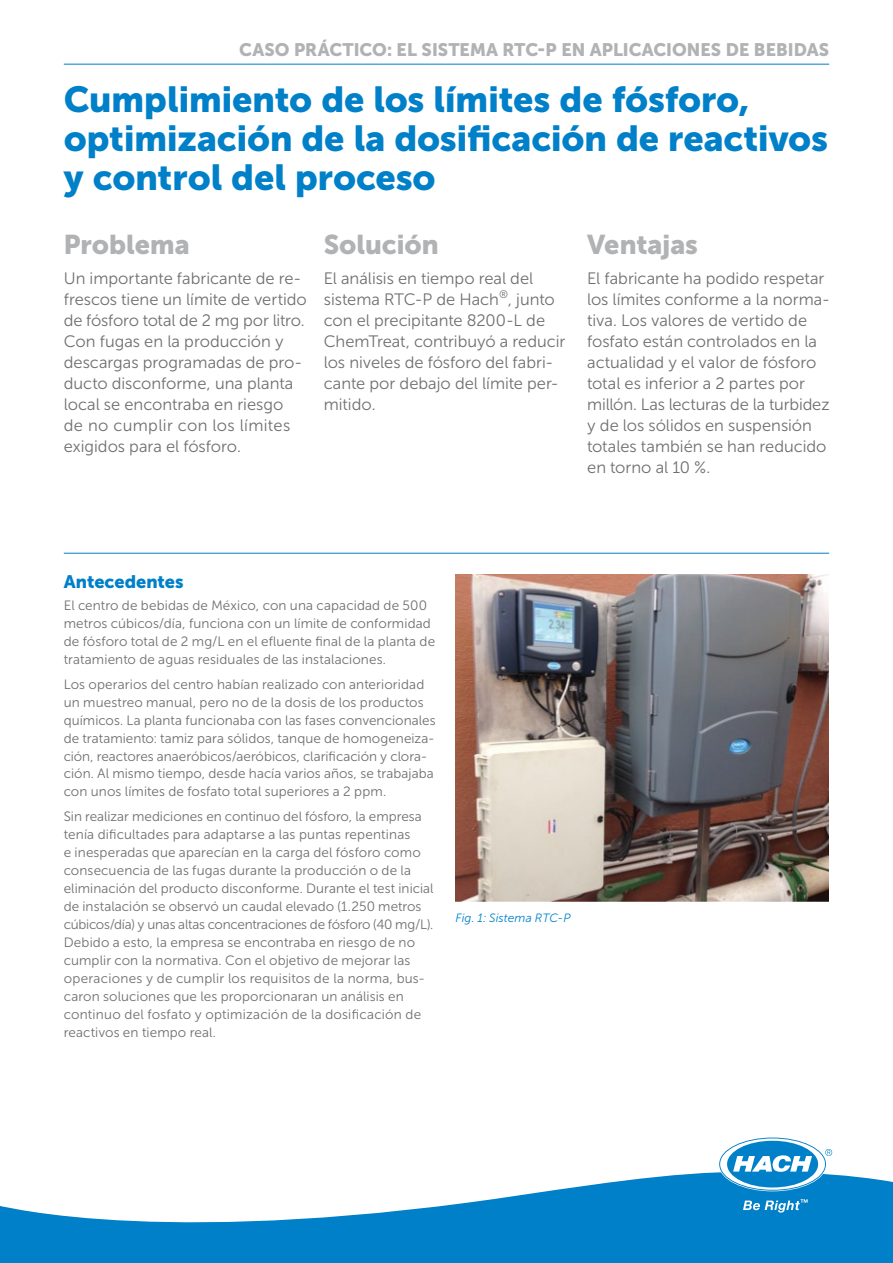
<style>
.page{position:relative;width:893px;height:1263px;background:#fff}
.page>*{position:absolute;margin:0;border:0;box-sizing:border-box;transform-origin:0 0}
.t1{font:36px/39px "Museo Sans Cyrl 900";color:#0080c8}
.t2{font:27px "Museo Sans Cyrl 900";color:#b1b2b3}
.t3{font:18px "Museo Sans Cyrl 900";color:#b1b2b3}
.t4{font:18px "Museo Sans Cyrl 900";color:#0080c8}
.t5{font:16.5px/21px "Museo Sans Cyrl 300";color:#6f6f6e}
.t6{font:13.5px/18px "Museo Sans Cyrl 300";letter-spacing:.005em;color:#6f6f6e}
.t7{font:italic 12px "Museo Sans Cyrl 300";letter-spacing:.01em;color:#0080c8}
</style>
<div class="page">
<hr style="left:64px;top:64px;width:765px;height:1px;background:#0080c8">
<hr style="left:64px;top:553px;width:765px;height:1px;background:#0080c8">
<img style="left:455px;top:574px;width:373px;height:327px">
<svg style="left:0;top:1168px;width:893px;height:95px;fill:#0080c8"></svg>
<svg style="left:720px;top:1138px;width:112px;height:52px"></svg>
<svg style="left:743px;top:1199px;width:65px;height:13px"></svg>
<h3 class="t3" style="left:239px;top:39px;width:591px">CASO PRÁCTICO: EL SISTEMA RTC-P EN APLICACIONES DE BEBIDAS</h3>
<h1 class="t1" style="left:64px;top:80px;width:766px">Cumplimiento de los límites de fósforo, optimización de la dosificación de reactivos y control del proceso</h1>
<h2 class="t2" style="left:64px;top:229px;width:127px">Problema</h2>
<p class="t5" style="left:64px;top:268px;width:245px">Un importante fabricante de re&shy;frescos tiene un límite de vertido de fósforo total de 2 mg por litro.<br>Con fugas en la producción y descargas programadas de pro&shy;ducto disconforme, una planta local se encontraba en riesgo<br>de no cumplir con los límites exigidos para el fósforo.</p>
<h2 class="t2" style="left:324px;top:229px;width:116px">Solución</h2>
<p class="t5" style="left:324px;top:268px;width:243px">El análisis en tiempo real del sistema RTC-P de Hach<sup>®</sup>, junto con el precipitante 8200-L de<br>ChemTreat, contribuyó a reducir los niveles de fósforo del fabri&shy;cante por debajo del límite per&shy;mitido.</p>
<h2 class="t2" style="left:587px;top:229px;width:112px">Ventajas</h2>
<p class="t5" style="left:587px;top:268px;width:244px">El fabricante ha podido respetar los límites conforme a la norma&shy;tiva. Los valores de vertido de fosfato están controlados en la actualidad y el valor de fósforo total es inferior a 2 partes por millón. Las lecturas de la turbidez y de los sólidos en suspensión totales también se han reducido en torno al 10 %.</p>
<h3 class="t4" style="left:64px;top:571px;width:121px">Antecedentes</h3>
<p class="t6" style="left:64px;top:597px;width:373px">El centro de bebidas de México, con una capacidad de 500 metros cúbicos/día, funciona con un límite de conformidad de fósforo total de 2 mg/L en el efluente final de la planta de tratamiento de aguas residuales de las instalaciones.</p>
<p class="t6" style="left:64px;top:675px;width:373px">Los operarios del centro habían realizado con anterioridad un muestreo manual, pero no de la dosis de los productos químicos. La planta funcionaba con las fases convencionales de tratamiento: tamiz para sólidos, tanque de homogeneiza&shy;ción, reactores anaeróbicos/aeróbicos, clarificación y clora&shy;ción. Al mismo tiempo, desde hacía varios años, se trabajaba con unos límites de fosfato total superiores a 2 ppm.</p>
<p class="t6" style="left:64px;top:807px;width:371px">Sin realizar mediciones en continuo del fósforo, la empresa tenía dificultades para adaptarse a las puntas repentinas<br>e inesperadas que aparecían en la carga del fósforo como consecuencia de las fugas durante la producción o de la eliminación del producto disconforme. Durante el test inicial de instalación se observó un caudal elevado (1.250 metros cúbicos/día) y unas altas concentraciones de fósforo (40 mg/L).<br>Debido a esto, la empresa se encontraba en riesgo de no cumplir con la normativa. Con el objetivo de mejorar las operaciones y de cumplir los requisitos de la norma, bus&shy;caron soluciones que les proporcionaran un análisis en continuo del fosfato y optimización de la dosificación de reactivos en tiempo real.</p>
<p class="t7" style="left:455px;top:912px;width:117px">Fig. 1: Sistema RTC-P</p>
</div>
